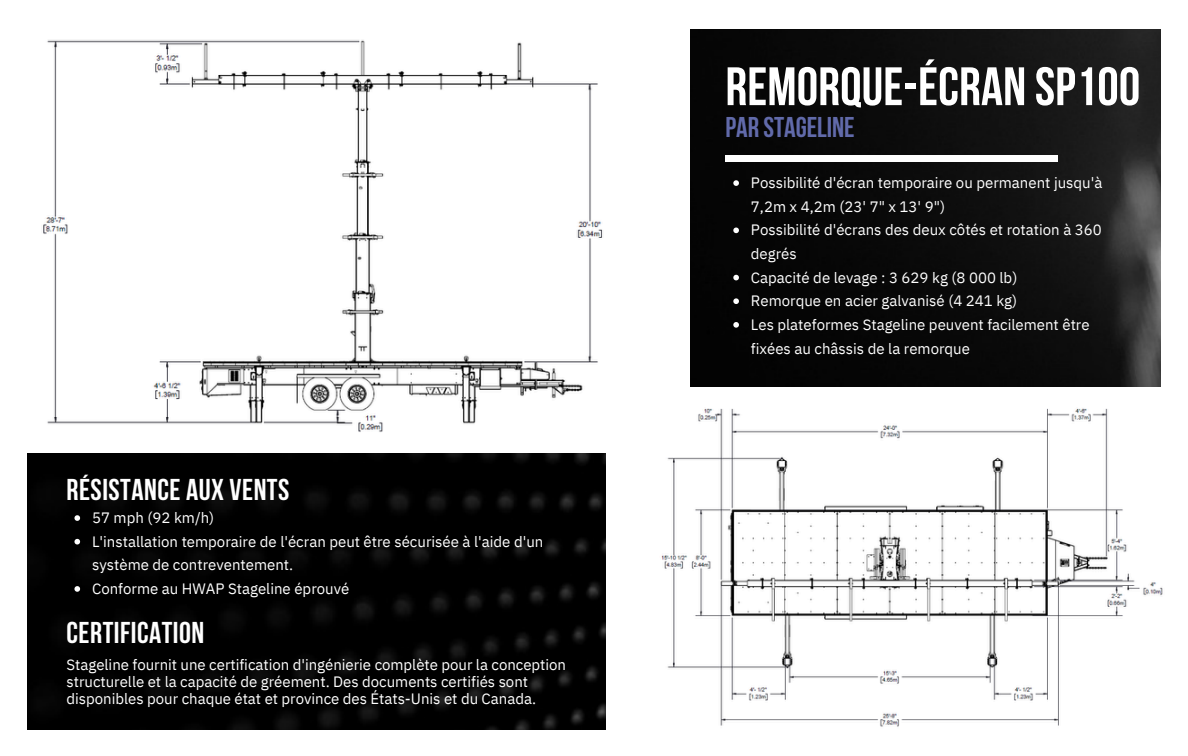
<style>
.page{position:relative;width:1188px;height:756px;background:#fff}
.page>*{position:absolute;margin:0;border:0;box-sizing:border-box;transform-origin:0 0}
.t1{font:700 54px "Bebas Neue";letter-spacing:.005em;color:#fff}
.t2{font:700 30px "Bebas Neue";letter-spacing:.015em;color:#fff}
.t3{font:700 28.5px "Bebas Neue";color:#616aaa}
.t4{font:15px/23.7px "IBM Plex Sans";color:#fff}
</style>
<div class="page">
<img style="left:27px;top:453px;width:578px;height:276px">
<img style="left:691px;top:29px;width:470px;height:357px">
<img style="left:43px;top:40px;width:560px;height:392px">
<div style="left:725px;top:155px;width:333px;height:7px;background:#fff"></div>
<img style="left:661px;top:408px;width:502px;height:319px">
<svg style="left:74px;top:515px;width:6px;height:6px"></svg>
<svg style="left:74px;top:539px;width:6px;height:5px"></svg>
<svg style="left:74px;top:586px;width:6px;height:6px"></svg>
<svg style="left:733px;top:180px;width:6px;height:6px"></svg>
<svg style="left:733px;top:228px;width:6px;height:5px"></svg>
<svg style="left:733px;top:275px;width:6px;height:5px"></svg>
<svg style="left:733px;top:298px;width:6px;height:6px"></svg>
<svg style="left:733px;top:322px;width:6px;height:6px"></svg>
<h2 class="t2" style="left:67px;top:478px;width:224px">RÉSISTANCE AUX VENTS</h2>
<p class="t4" style="left:92px;top:506px;width:124px">57 mph (92 km/h)</p>
<p class="t4" style="left:92px;top:529px;width:453px">L'installation temporaire de l'écran peut être sécurisée à l'aide d'un système de contreventement.</p>
<p class="t4" style="left:92px;top:577px;width:259px">Conforme au HWAP Stageline éprouvé</p>
<p class="t2" style="left:67px;top:620px;width:139px">CERTIFICATION</p>
<p class="t4" style="left:67px;top:656px;width:501px;line-height:16.8px">Stageline fournit une certification d'ingénierie complète pour la conception structurelle et la capacité de gréement. Des documents certifiés sont disponibles pour chaque état et province des États-Unis et du Canada.</p>
<p class="t1" style="left:725px;top:65px;width:416px">REMORQUE-ÉCRAN SP100</p>
<p class="t3" style="left:725px;top:116px;width:131px">PAR STAGELINE</p>
<h1 class="t4" style="left:751px;top:171px;width:353px">Possibilité d'écran temporaire ou permanent jusqu'à<br>7,2m x 4,2m (23' 7" x 13' 9")</h1>
<p class="t4" style="left:751px;top:218px;width:352px">Possibilité d'écrans des deux côtés et rotation à 360 degrés</p>
<p class="t4" style="left:751px;top:265px;width:268px">Capacité de levage : 3 629 kg (8 000 lb)</p>
<h2 class="t4" style="left:751px;top:289px;width:268px">Remorque en acier galvanisé (4 241 kg)</h2>
<p class="t4" style="left:751px;top:312px;width:340px">Les plateformes Stageline peuvent facilement être fixées au châssis de la remorque</p>
</div>
